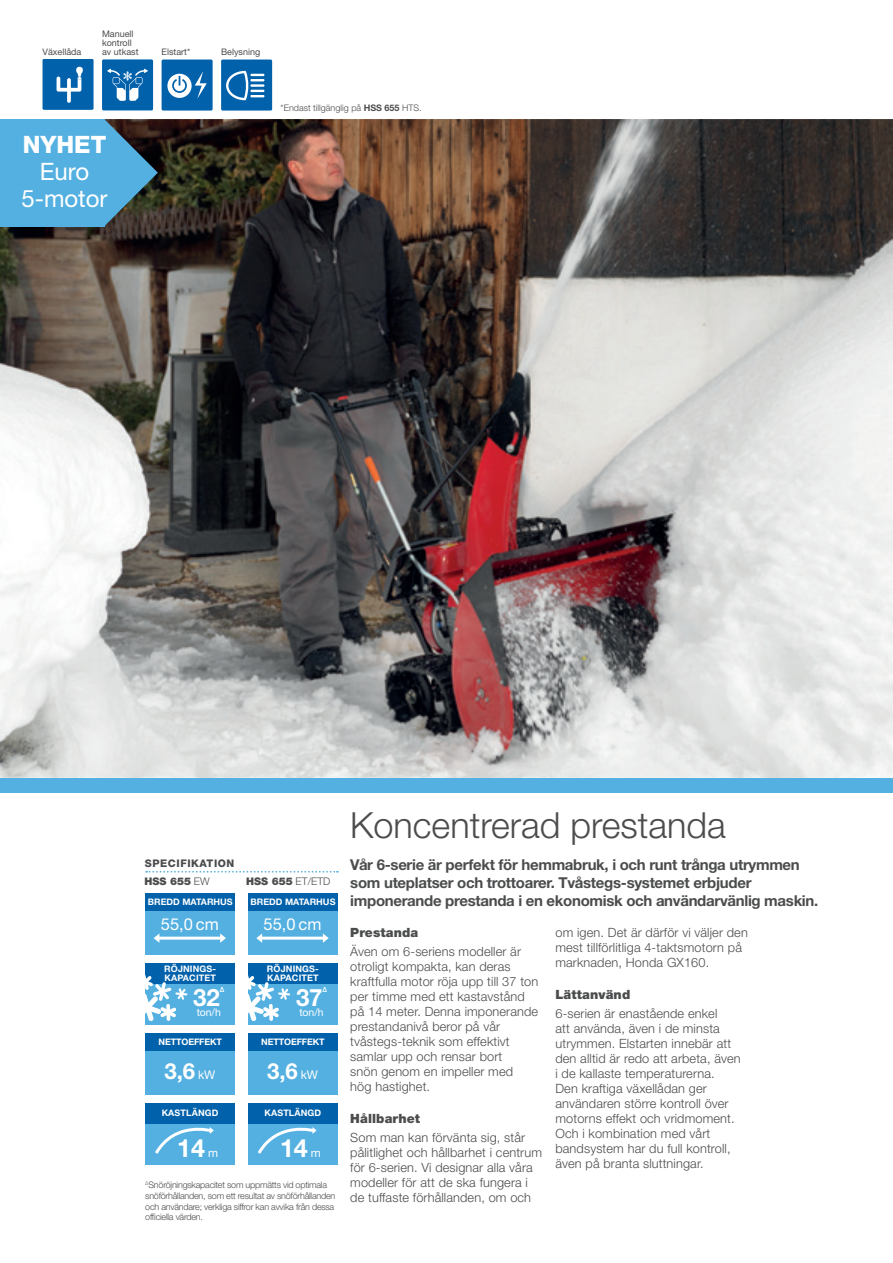
<style>
.page{position:relative;width:893px;height:1263px;background:#fff}
.page>*{position:absolute;margin:0;border:0;box-sizing:border-box;transform-origin:0 0}
.t1{font:300 36px "Helvetica Neue LT Std";color:#4b4c4d}
.t2{font:700 25.2px "Helvetica Neue LT Std";color:#fff}
.t3{font:24px/27px "Helvetica Neue LT Std";color:#fff;text-align:center}
.t4{font:800 24px "Helvetica Neue LT Std";color:#fff}
.t5{font:700 24px "Helvetica Neue LT Std";color:#fff}
.t6{font:700 22.2px "Helvetica Neue LT Std";color:#fff}
.t7{font:16.5px "Helvetica Neue LT Std";color:#fff}
.t8{font:700 15px/18px "Helvetica Neue LT Std";letter-spacing:-.02em;color:#4b4c4d}
.t9{font:300 12.75px/15px "Helvetica Neue LT Std";letter-spacing:.01em;color:#4b4c4d}
.t10{font:900 12.75px "Helvetica Neue LT Std";letter-spacing:.01em;color:#4b4c4d}
.t11{font:800 10.5px/18px "Helvetica Neue LT Std";letter-spacing:.055em;color:#4b4c4d}
.t12{font:900 10.5px "Helvetica Neue LT Std";color:#4b4c4d}
.t13{font:10.5px "Helvetica Neue LT Std";letter-spacing:-.005em;color:#fff}
.t14{font:300 9px/10.8px "Helvetica Neue LT Std";letter-spacing:-.025em;color:#4b4c4d}
.t15{font:700 9px/9px "Helvetica Neue LT Std";letter-spacing:.01em;color:#fff}
.t16{font:9px/9px "Helvetica Neue LT Pro";color:#4b4c4d}
.t17{font:300 9px "Helvetica Neue LT Std";color:#4b4c4d}
.t18{font:700 9px "Helvetica Neue LT Std";letter-spacing:-.015em;color:#fff}
.t19{font:700 7.05px "Helvetica Neue LT Std";color:#fff}
.s1{font-weight:700}
.s2{font-weight:900}
.s3{font-weight:300}
.s4{font-weight:400;font-size:12px}
.s5{font-weight:400;font-size:11.7px}
</style>
<div class="page">
<img style="left:0;top:119px;width:893px;height:659px">
<div style="left:0;top:778px;width:893px;height:15px;background:#53b0e1"></div>
<img style="left:884px;top:591px;width:9px;height:124px">
<svg style="left:146px;top:871px;width:192px;height:2px"></svg>
<div style="left:248px;top:893px;width:90px;height:62px;background:#53b0e1"></div>
<div style="left:248px;top:893px;width:90px;height:17px;background:#0161ab"></div>
<hr style="left:260px;top:937px;width:64px;height:3px;background:#fff">
<svg style="left:256px;top:933px;width:6px;height:10px"></svg>
<svg style="left:323px;top:933px;width:6px;height:10px"></svg>
<div style="left:248px;top:963px;width:90px;height:62px;background:#53b0e1"></div>
<div style="left:248px;top:963px;width:90px;height:20px;background:#0161ab"></div>
<svg style="left:248px;top:975px;width:42px;height:46px"></svg>
<div style="left:248px;top:1033px;width:90px;height:62px;background:#53b0e1"></div>
<div style="left:248px;top:1033px;width:90px;height:17px;background:#0161ab"></div>
<div style="left:145px;top:963px;width:90px;height:62px;background:#53b0e1"></div>
<div style="left:145px;top:963px;width:90px;height:20px;background:#0161ab"></div>
<svg style="left:145px;top:974px;width:42px;height:47px"></svg>
<div style="left:145px;top:1033px;width:90px;height:62px;background:#53b0e1"></div>
<div style="left:145px;top:1033px;width:90px;height:17px;background:#0161ab"></div>
<div style="left:145px;top:1103px;width:90px;height:62px;background:#53b0e1"></div>
<div style="left:145px;top:1103px;width:90px;height:21px;background:#0161ab"></div>
<svg style="left:155px;top:1127px;width:59px;height:27px"></svg>
<div style="left:145px;top:893px;width:90px;height:62px;background:#53b0e1"></div>
<div style="left:145px;top:893px;width:90px;height:17px;background:#0161ab"></div>
<hr style="left:157px;top:937px;width:65px;height:3px;background:#fff">
<svg style="left:154px;top:934px;width:5px;height:9px"></svg>
<svg style="left:220px;top:933px;width:6px;height:10px"></svg>
<div style="left:248px;top:1103px;width:90px;height:62px;background:#53b0e1"></div>
<div style="left:248px;top:1103px;width:90px;height:21px;background:#0161ab"></div>
<svg style="left:257px;top:1127px;width:60px;height:27px"></svg>
<div style="left:43px;top:60px;width:51px;height:50px;background:#0161ab;border-radius:2px"></div>
<svg style="left:57px;top:67px;width:26px;height:36px"></svg>
<div style="left:102px;top:60px;width:51px;height:50px;background:#0161ab;border-radius:2px"></div>
<svg style="left:107px;top:69px;width:41px;height:32px"></svg>
<div style="left:162px;top:60px;width:51px;height:51px;background:#0161ab;border-radius:2px"></div>
<svg style="left:167px;top:71px;width:40px;height:28px"></svg>
<div style="left:221px;top:60px;width:51px;height:51px;background:#0161ab;border-radius:2px"></div>
<svg style="left:226px;top:71px;width:38px;height:29px"></svg>
<div style="left:0;top:119px;width:104px;height:107px;background:#53b0e1"></div>
<svg style="left:104px;top:119px;width:54px;height:107px;background:#416b7f"></svg>
<p class="t16" style="left:43px;top:47px;width:40px">Växellåda</p>
<p class="t16" style="left:102px;top:29px;width:38px">Manuell kontroll av utkast</p>
<h3 class="t4" style="left:23px;top:130px;width:85px">NYHET</h3>
<h3 class="t3" style="left:21px;top:158px;width:88px">Euro<br>5-motor</h3>
<p class="t16" style="left:162px;top:47px;width:30px">Elstart*</p>
<p class="t16" style="left:221px;top:47px;width:41px">Belysning</p>
<p class="t17" style="left:281px;top:102px;width:142px">*Endast tillgänglig på <span class="s1">HSS 655</span> HTS.</p>
<h1 class="t1" style="left:350px;top:803px;width:377px">Koncentrerad prestanda</h1>
<p class="t11" style="left:145px;top:854px;width:91px">SPECIFIKATION<br><span class="s2">HSS 655</span> <span class="s3">EW</span></p>
<p class="t15" style="left:148px;top:897px;width:86px">BREDD MATARHUS</p>
<p class="t7" style="left:161px;top:914px;width:59px">55,0 cm</p>
<p class="t12" style="left:246px;top:874px;width:86px">HSS 655 <span class="s3">ET/ETD</span></p>
<p class="t7" style="left:264px;top:914px;width:59px">55,0 cm</p>
<p class="t15" style="left:251px;top:897px;width:86px">BREDD MATARHUS</p>
<p class="t15" style="left:164px;top:964px;width:53px">RÖJNINGS-<br>KAPACITET</p>
<p class="t15" style="left:267px;top:964px;width:53px">RÖJNINGS-<br>KAPACITET</p>
<h3 class="t5" style="left:193px;top:983px;width:28px">32</h3>
<p class="t19" style="left:220px;top:985px;width:6px">∆</p>
<p class="t13" style="left:197px;top:1006px;width:26px">ton/h</p>
<h3 class="t5" style="left:296px;top:983px;width:28px">37</h3>
<p class="t19" style="left:322px;top:985px;width:6px">∆</p>
<p class="t13" style="left:299px;top:1006px;width:26px">ton/h</p>
<p class="t18" style="left:159px;top:1036px;width:65px">NETTOEFFEKT</p>
<h3 class="t6" style="left:164px;top:1058px;width:52px">3,6 <span class="s4">kW</span></h3>
<p class="t18" style="left:261px;top:1036px;width:65px">NETTOEFFEKT</p>
<h3 class="t6" style="left:267px;top:1058px;width:52px">3,6 <span class="s4">kW</span></h3>
<p class="t15" style="left:162px;top:1108px;width:58px">KASTLÄNGD</p>
<p class="t15" style="left:264px;top:1108px;width:58px">KASTLÄNGD</p>
<h2 class="t2" style="left:177px;top:1132px;width:42px">14 <span class="s5">m</span></h2>
<h2 class="t2" style="left:280px;top:1132px;width:42px">14 <span class="s5">m</span></h2>
<p class="t14" style="left:145px;top:1179px;width:192px"><sup>∆</sup>Snöröjningskapacitet som uppmätts vid optimala snöförhållanden, som ett resultat av snöförhållanden och användare; verkliga siffror kan avvika från dessa officiella värden.</p>
<p class="t8" style="left:350px;top:855px;width:469px">Vår 6-serie är perfekt för hemmabruk, i och runt trånga utrymmen som uteplatser och trottoarer. Tvåstegs-systemet erbjuder imponerande prestanda i en ekonomisk och användarvänlig maskin.</p>
<p class="t10" style="left:350px;top:925px;width:70px">Prestanda</p>
<p class="t9" style="left:350px;top:944px;width:190px">Även om 6-seriens modeller är otroligt kompakta, kan deras kraftfulla motor röja upp till 37 ton per timme med ett kastavstånd på 14 meter. Denna imponerande prestandanivå beror på vår tvåstegs-teknik som effektivt samlar upp och rensar bort<br>snön genom en impeller med<br>hög hastighet.</p>
<p class="t10" style="left:350px;top:1111px;width:71px">Hållbarhet</p>
<p class="t9" style="left:350px;top:1130px;width:193px">Som man kan förvänta sig, står pålitlighet och hållbarhet i centrum för 6-serien. Vi designar alla våra modeller för att de ska fungera i de tuffaste förhållanden, om och</p>
<p class="t9" style="left:555px;top:925px;width:194px">om igen. Det är därför vi väljer den mest tillförlitliga 4-taktsmotorn på marknaden, Honda GX160.</p>
<p class="t10" style="left:555px;top:987px;width:76px">Lättanvänd</p>
<p class="t9" style="left:555px;top:1006px;width:187px">6-serien är enastående enkel<br>att använda, även i de minsta utrymmen. Elstarten innebär att den alltid är redo att arbeta, även i de kallaste temperaturerna.<br>Den kraftiga växellådan ger användaren större kontroll över motorns effekt och vridmoment.<br>Och i kombination med vårt bandsystem har du full kontroll, även på branta sluttningar.</p>
</div>
